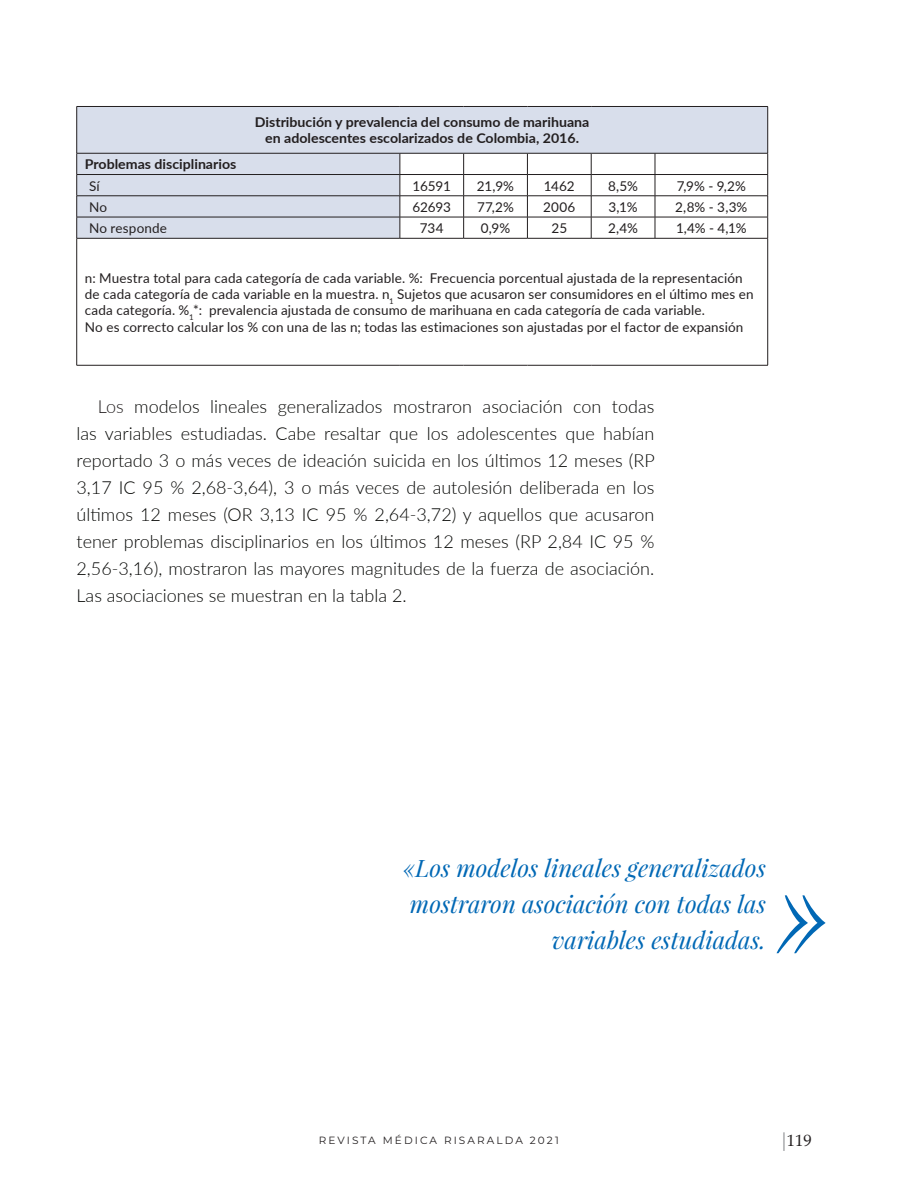
<style>
.page{position:relative;width:918px;height:1188px;background:#fff}
.page>*{position:absolute;margin:0;border:0;box-sizing:border-box;transform-origin:0 0}
.t1{font:italic 24px/36px "Playfair Display";color:#0168b5;text-align:right}
.t2{font:300 18px/27px "Lato";color:#040503;text-align:justify}
.t3{font:16.5px "Palatino Linotype";color:#231f20}
.t4{font:13.5px/16.2px "Lato";letter-spacing:.01em;color:#231f20}
.t5{font:700 13.5px/16.2px "Lato";color:#231f20;text-align:center;scale:1.05 1}
.t6{font:10.5px "Montserrat";letter-spacing:.2em;color:#231f20}
.s1{color:#231f20}
.s2{color:#808285}
</style>
<div class="page">
<svg style="left:77px;top:107px;width:690px;height:131px;fill:#d8deeb"></svg>
<hr style="left:77px;top:174px;width:323px;height:1px;background:#231f20">
<hr style="left:400px;top:174px;width:64px;height:1px;background:#231f20">
<hr style="left:464px;top:174px;width:63px;height:1px;background:#231f20">
<hr style="left:527px;top:174px;width:64px;height:1px;background:#231f20">
<hr style="left:591px;top:174px;width:64px;height:1px;background:#231f20">
<hr style="left:655px;top:174px;width:113px;height:1px;background:#231f20">
<hr style="left:77px;top:196px;width:323px;height:1px;background:#231f20">
<hr style="left:400px;top:196px;width:64px;height:1px;background:#231f20">
<hr style="left:464px;top:196px;width:63px;height:1px;background:#231f20">
<hr style="left:527px;top:196px;width:64px;height:1px;background:#231f20">
<hr style="left:591px;top:196px;width:64px;height:1px;background:#231f20">
<hr style="left:655px;top:196px;width:113px;height:1px;background:#231f20">
<hr style="left:77px;top:217px;width:323px;height:1px;background:#231f20">
<hr style="left:400px;top:217px;width:64px;height:1px;background:#231f20">
<hr style="left:464px;top:217px;width:63px;height:1px;background:#231f20">
<svg style="left:463px;top:154px;width:1px;height:84px"></svg>
<hr style="left:527px;top:217px;width:64px;height:1px;background:#231f20">
<svg style="left:527px;top:154px;width:1px;height:84px"></svg>
<hr style="left:591px;top:217px;width:64px;height:1px;background:#231f20">
<svg style="left:591px;top:154px;width:1px;height:84px"></svg>
<hr style="left:655px;top:217px;width:113px;height:1px;background:#231f20">
<svg style="left:655px;top:154px;width:1px;height:84px"></svg>
<svg style="left:767px;top:154px;width:1px;height:84px"></svg>
<hr style="left:77px;top:106px;width:323px;height:1px;background:#231f20">
<hr style="left:76px;top:107px;width:1px;height:46px;background:#231f20">
<hr style="left:400px;top:106px;width:64px;height:1px;background:#231f20">
<hr style="left:464px;top:106px;width:63px;height:1px;background:#231f20">
<hr style="left:527px;top:106px;width:64px;height:1px;background:#231f20">
<hr style="left:591px;top:106px;width:64px;height:1px;background:#231f20">
<hr style="left:655px;top:106px;width:113px;height:1px;background:#231f20">
<hr style="left:767px;top:107px;width:1px;height:46px;background:#231f20">
<hr style="left:77px;top:153px;width:323px;height:1px;background:#231f20">
<hr style="left:400px;top:153px;width:64px;height:1px;background:#231f20">
<hr style="left:464px;top:153px;width:63px;height:1px;background:#231f20">
<hr style="left:527px;top:153px;width:64px;height:1px;background:#231f20">
<hr style="left:591px;top:153px;width:64px;height:1px;background:#231f20">
<hr style="left:655px;top:153px;width:113px;height:1px;background:#231f20">
<svg style="left:76px;top:153px;width:1px;height:85px"></svg>
<svg style="left:400px;top:153px;width:1px;height:85px"></svg>
<hr style="left:76px;top:238px;width:1px;height:127px;background:#231f20">
<hr style="left:400px;top:238px;width:64px;height:1px;background:#231f20">
<hr style="left:464px;top:238px;width:63px;height:1px;background:#231f20">
<hr style="left:527px;top:238px;width:64px;height:1px;background:#231f20">
<hr style="left:591px;top:238px;width:64px;height:1px;background:#231f20">
<hr style="left:655px;top:238px;width:113px;height:1px;background:#231f20">
<hr style="left:767px;top:238px;width:1px;height:127px;background:#231f20">
<hr style="left:77px;top:365px;width:323px;height:1px;background:#231f20">
<hr style="left:400px;top:365px;width:64px;height:1px;background:#231f20">
<hr style="left:464px;top:365px;width:63px;height:1px;background:#231f20">
<hr style="left:527px;top:365px;width:64px;height:1px;background:#231f20">
<hr style="left:591px;top:365px;width:64px;height:1px;background:#231f20">
<hr style="left:655px;top:365px;width:113px;height:1px;background:#231f20">
<hr style="left:77px;top:238px;width:323px;height:1px;background:#231f20">
<svg style="left:777px;top:895px;width:49px;height:58px"></svg>
<p class="t5" style="left:255px;top:114px;width:320px">Distribución y prevalencia del consumo de marihuana en adolescentes escolarizados de Colombia, 2016.</p>
<p class="t5" style="left:85px;top:156px;width:146px">Problemas disciplinarios</p>
<p class="t4" style="left:89px;top:177px;width:12px">Sí</p>
<p class="t4" style="left:413px;top:177px;width:40px">16591</p>
<p class="t4" style="left:477px;top:177px;width:39px">21,9%</p>
<p class="t4" style="left:544px;top:177px;width:32px">1462</p>
<p class="t4" style="left:608px;top:177px;width:31px">8,5%</p>
<p class="t4" style="left:677px;top:177px;width:71px">7,9% - 9,2%</p>
<p class="t4" style="left:89px;top:198px;width:20px">No</p>
<p class="t4" style="left:413px;top:198px;width:40px">62693</p>
<p class="t4" style="left:477px;top:198px;width:38px">77,2%</p>
<p class="t4" style="left:543px;top:198px;width:34px">2006</p>
<p class="t4" style="left:608px;top:198px;width:31px">3,1%</p>
<p class="t4" style="left:675px;top:198px;width:74px">2,8% - 3,3%</p>
<p class="t4" style="left:89px;top:220px;width:79px">No responde</p>
<p class="t4" style="left:420px;top:220px;width:25px">734</p>
<p class="t4" style="left:481px;top:220px;width:31px">0,9%</p>
<p class="t4" style="left:551px;top:220px;width:17px">25</p>
<p class="t4" style="left:608px;top:220px;width:31px">2,4%</p>
<p class="t4" style="left:676px;top:220px;width:72px">1,4% - 4,1%</p>
<p class="t4" style="left:85px;top:269px;width:670px">n: Muestra total para cada categoría de cada variable. %: Frecuencia porcentual ajustada de la representación de cada categoría de cada variable en la muestra. n<sub>1</sub> Sujetos que acusaron ser consumidores en el último mes en cada categoría. %<sub>1</sub>*: prevalencia ajustada de consumo de marihuana en cada categoría de cada variable.<br>No es correcto calcular los % con una de las n; todas las estimaciones son ajustadas por el factor de expansión</p>
<p class="t2" style="left:77px;top:393px;width:580px;text-indent:21px"><span class="s1">Los</span> modelos lineales generalizados mostraron asociación con todas las variables estudiadas. Cabe resaltar que los adolescentes que habían reportado 3 o más veces de ideación suicida en los últimos 12 meses (RP 3,17 IC 95 % 2,68-3,64), 3 o más veces de autolesión deliberada en los últimos 12 meses (OR 3,13 IC 95 % 2,64-3,72) y aquellos que acusaron tener problemas disciplinarios en los últimos 12 meses (RP 2,84 IC 95 % 2,56-3,16), mostraron las mayores magnitudes de la fuerza de asociación.<br>Las asociaciones se muestran en la tabla 2.</p>
<h1 class="t1" style="left:403px;top:849px;width:364px">«Los modelos lineales generalizados mostraron asociación con todas las variables estudiadas.</h1>
<p class="t6" style="left:319px;top:1133px;width:241px">REVISTA MÉDICA RISARALDA 2021</p>
<p class="t3" style="left:779px;top:1128px;width:34px"><span class="s2">⏐</span>119</p>
</div>
